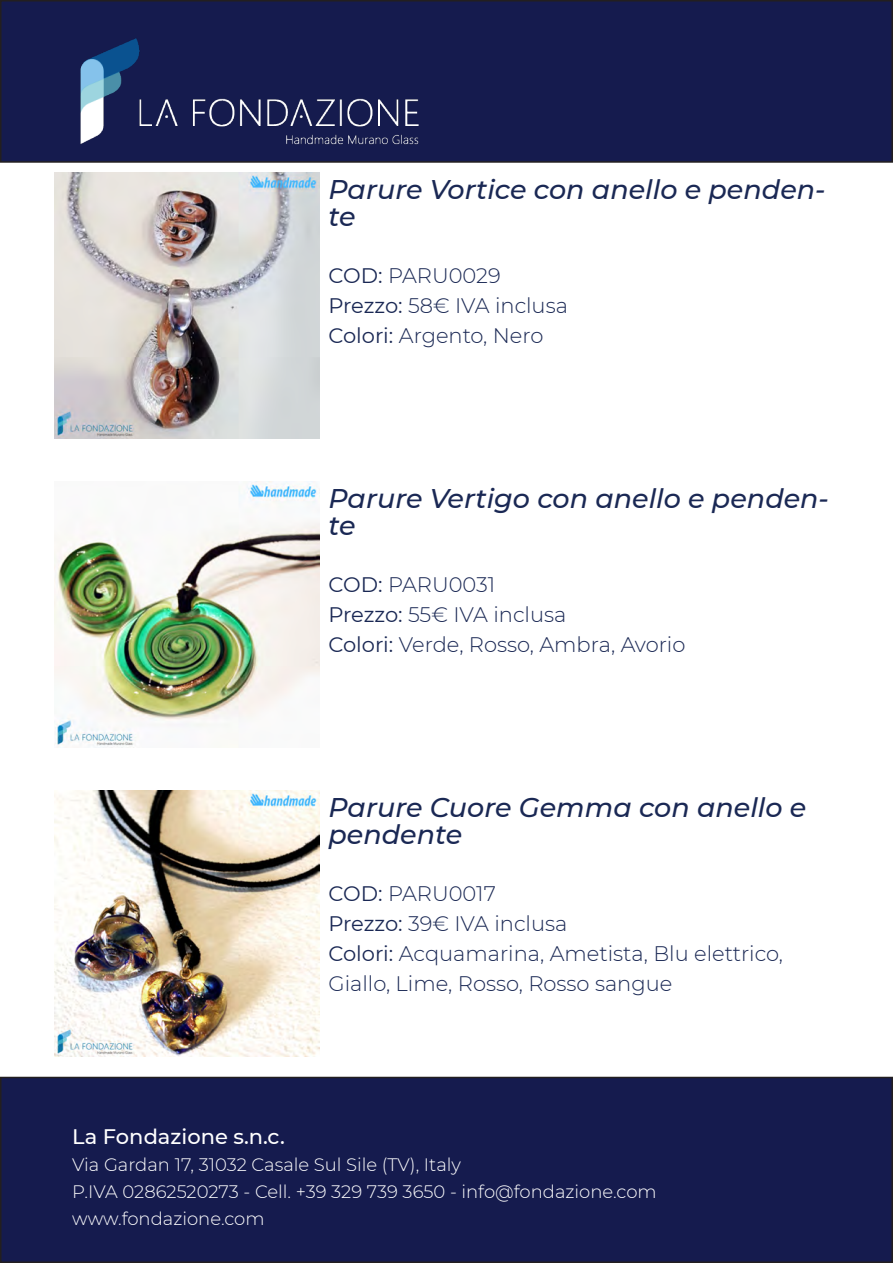
<style>
.page{position:relative;width:893px;height:1263px;background:#fff}
.page>*{position:absolute;margin:0;border:0;box-sizing:border-box;transform-origin:0 0}
.t1{font:italic 500 27px/27px "Montserrat";color:#1a2854}
.t2{font:300 21px/30px "Montserrat";color:#1a2854}
.t3{font:500 21px "Montserrat";color:#fff}
.t4{font:300 18px "Montserrat";color:#fff}
.s1{font-weight:400}
</style>
<div class="page">
<img style="left:54px;top:173px;width:266px;height:265px">
<img style="left:54px;top:482px;width:266px;height:265px">
<img style="left:54px;top:791px;width:266px;height:265px">
<div style="left:1px;top:1px;width:891px;height:161px;background:#151b4e"></div>
<div style="left:0;top:0;width:893px;height:163px;border:2px solid #231f20"></div>
<img style="left:80px;top:38px;width:339px;height:107px">
<div style="left:1px;top:1077px;width:891px;height:185px;background:#151b4e"></div>
<div style="left:0;top:1077px;width:893px;height:186px;border:2px solid #231f20"></div>
<p class="t1" style="left:328px;top:175px;width:499px">Parure Vortice con anello e penden&shy;te</p>
<p class="t2" style="left:328px;top:260px;width:174px"><span class="s1">COD:</span> PARU0029</p>
<p class="t2" style="left:328px;top:290px;width:241px"><span class="s1">Prezzo:</span> 58€ IVA inclusa</p>
<p class="t2" style="left:328px;top:320px;width:217px"><span class="s1">Colori:</span> Argento, Nero</p>
<p class="t1" style="left:328px;top:484px;width:502px">Parure Vertigo con anello e penden&shy;te</p>
<p class="t2" style="left:328px;top:569px;width:168px"><span class="s1">COD:</span> PARU0031</p>
<p class="t2" style="left:328px;top:599px;width:239px"><span class="s1">Prezzo:</span> 55€ IVA inclusa</p>
<p class="t2" style="left:328px;top:629px;width:358px"><span class="s1">Colori:</span> Verde, Rosso, Ambra, Avorio</p>
<p class="t1" style="left:328px;top:793px;width:479px">Parure Cuore Gemma con anello e pendente</p>
<p class="t2" style="left:328px;top:878px;width:169px"><span class="s1">COD:</span> PARU0017</p>
<p class="t2" style="left:328px;top:908px;width:240px"><span class="s1">Prezzo:</span> 39€ IVA inclusa</p>
<p class="t2" style="left:328px;top:938px;width:456px"><span class="s1">Colori:</span> Acquamarina, Ametista, Blu elettrico,<br>Giallo, Lime, Rosso, Rosso sangue</p>
<p class="t3" style="left:72px;top:1122px;width:214px">La Fondazione s.n.c.</p>
<p class="t4" style="left:72px;top:1153px;width:390px">Via Gardan 17, 31032 Casale Sul Sile (TV), Italy</p>
<p class="t4" style="left:72px;top:1180px;width:586px">P.IVA 02862520273 - Cell. +39 329 739 3650 - info@fondazione.com</p>
<p class="t4" style="left:72px;top:1207px;width:194px">www.fondazione.com</p>
</div>
